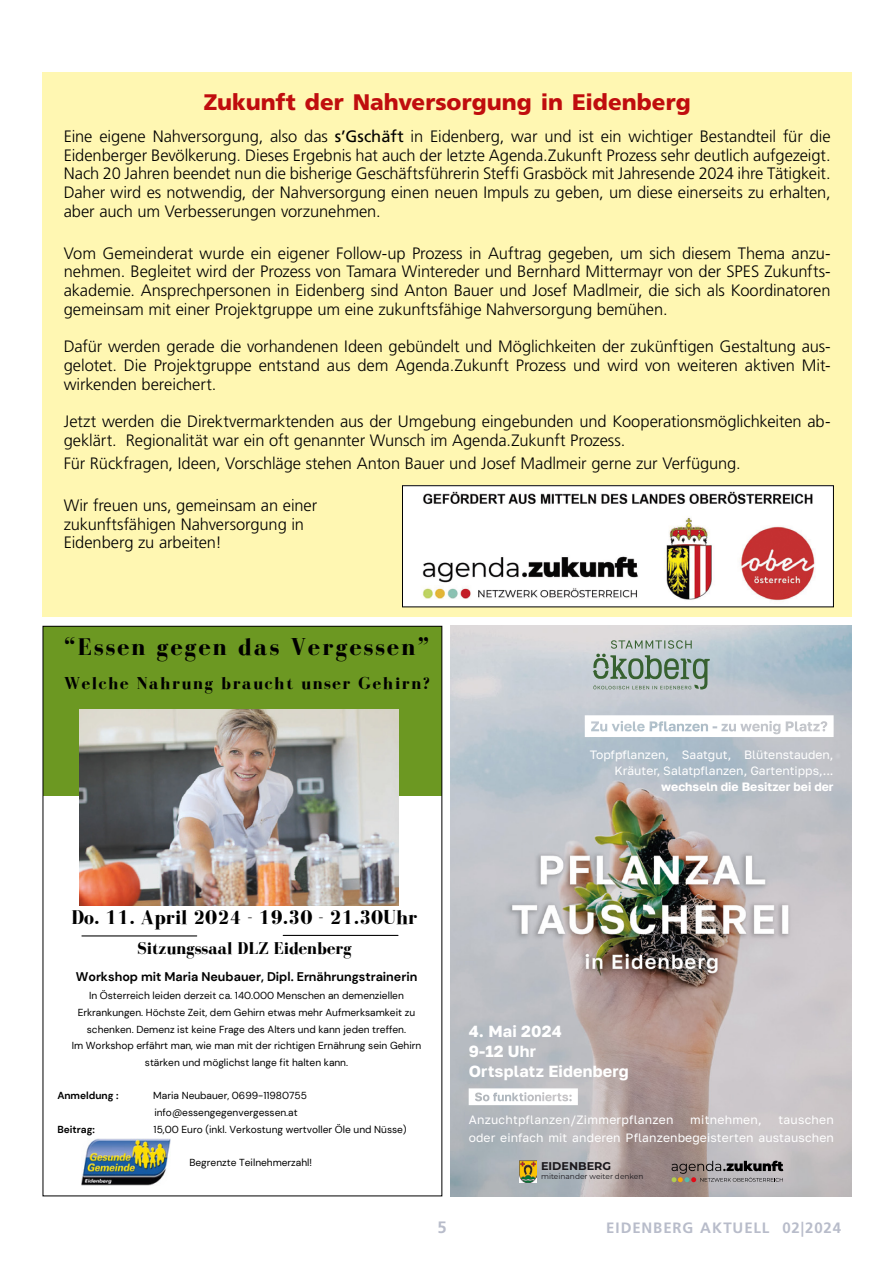
<style>
.page{position:relative;width:893px;height:1263px;background:#fff}
.page>*{position:absolute;margin:0;border:0;box-sizing:border-box;transform-origin:0 0}
.t1{font:700 24.75px "Bodoni FLF";letter-spacing:.085em;color:#000}
.t2{font:900 22.5px "Frutiger LT Std";color:#c00d0e}
.t3{font:700 20.4px "Bodoni FLF";color:#000}
.t4{font:700 17.7px "Bodoni FLF";letter-spacing:.085em;color:#000}
.t5{font:700 17.55px "Bodoni FLF";color:#000}
.t6{font:300 16.5px/18.8px "Frutiger LT Std";letter-spacing:-.005em;color:#000;text-align:justify}
.t7{font:700 16.5px "Frutiger LT Std";color:#b8bcca}
.t8{font:700 16.05px/20.1px "Golos Text";letter-spacing:.01em;color:#fff}
.t9{font:700 15px "Frutiger LT Std";letter-spacing:.06em;color:#b8bcca}
.t10{font:700 12.6px "DM Sans";color:#000}
.t11{font:12.15px/16px "Golos Text";letter-spacing:.01em;color:#fff;text-align:right}
.t12{font:700 12.15px "Golos Text";color:#fff}
.t13{font:700 11.25px "Montserrat";color:#1a171b}
.t14{font:10.2px/16.6px "DM Sans";color:#000;text-align:center}
.t15{font:700 10.2px "DM Sans";color:#000}
.t16{font:7.5px "Montserrat";color:#1a171b}
.s1{font-weight:400}
</style>
<div class="page">
<img style="left:451px;top:626px;width:401px;height:570px">
<svg style="left:585px;top:715px;width:249px;height:22px"></svg>
<img style="left:519px;top:1161px;width:18px;height:21px">
<svg style="left:672px;top:1161px;width:111px;height:21px;background:#89817f"></svg>
<svg style="left:469px;top:1088px;width:109px;height:17px"></svg>
<svg style="left:593px;top:640px;width:117px;height:49px;background:#a3b3ac"></svg>
<div style="left:43px;top:626px;width:399px;height:170px;background:#6c9822"></div>
<img style="left:80px;top:709px;width:318px;height:196px">
<hr style="left:82px;top:935px;width:115px;height:1px;background:#000">
<img style="left:82px;top:1138px;width:89px;height:47px">
<hr style="left:283px;top:935px;width:115px;height:1px;background:#000">
<div style="left:43px;top:72px;width:809px;height:545px;background:#fff7b2"></div>
<img style="left:404px;top:487px;width:428px;height:118px">
<div style="left:402px;top:485px;width:432px;height:122px;border:1px solid #000"></div>
<h2 class="t2" style="left:204px;top:89px;width:488px">Zukunft der Nahversorgung in Eidenberg</h2>
<p class="t6" style="left:64px;top:127px;width:768px">Eine eigene Nahversorgung, also das <span class="s1">s’Gschäft</span> in Eidenberg, war und ist ein wichtiger Bestandteil für die Eidenberger Bevölkerung. Dieses Ergebnis hat auch der letzte Agenda.Zukunft Prozess sehr deutlich aufgezeigt.<br>Nach 20 Jahren beendet nun die bisherige Geschäftsführerin Steffi Grasböck mit Jahresende 2024 ihre Tätigkeit.<br>Daher wird es notwendig, der Nahversorgung einen neuen Impuls zu geben, um diese einerseits zu erhalten, aber auch um Verbesserungen vorzunehmen.</p>
<p class="t6" style="left:64px;top:244px;width:768px">Vom Gemeinderat wurde ein eigener Follow-up Prozess in Auftrag gegeben, um sich diesem Thema anzu&shy;nehmen. Begleitet wird der Prozess von Tamara Wintereder und Bernhard Mittermayr von der SPES Zukunfts&shy;akademie. Ansprechpersonen in Eidenberg sind Anton Bauer und Josef Madlmeir, die sich als Koordinatoren gemeinsam mit einer Projektgruppe um eine zukunftsfähige Nahversorgung bemühen.</p>
<p class="t6" style="left:64px;top:338px;width:768px">Dafür werden gerade die vorhandenen Ideen gebündelt und Möglichkeiten der zukünftigen Gestaltung aus&shy;gelotet. Die Projektgruppe entstand aus dem Agenda.Zukunft Prozess und wird von weiteren aktiven Mit&shy;wirkenden bereichert.</p>
<p class="t6" style="left:64px;top:413px;width:768px">Jetzt werden die Direktvermarktenden aus der Umgebung eingebunden und Kooperationsmöglichkeiten ab&shy;geklärt. Regionalität war ein oft genannter Wunsch im Agenda.Zukunft Prozess.</p>
<p class="t6" style="left:64px;top:454px;width:678px">Für Rückfragen, Ideen, Vorschläge stehen Anton Bauer und Josef Madlmeir gerne zur Verfügung.</p>
<p class="t6" style="left:64px;top:496px;width:255px;text-align:left">Wir freuen uns, gemeinsam an einer zukunftsfähigen Nahversorgung in<br>Eidenberg zu arbeiten!</p>
<h1 class="t1" style="left:64px;top:633px;width:366px">“Essen gegen das Vergessen”</h1>
<p class="t4" style="left:64px;top:673px;width:368px">Welche Nahrung braucht unser Gehirn?</p>
<p class="t11" style="left:590px;top:746px;width:245px">Topfpflanzen, Saatgut, Blütenstauden,<br>Kräuter, Salatpflanzen, Gartentipps,...</p>
<p class="t12" style="left:661px;top:779px;width:174px">wechseln die Besitzer bei der</p>
<p class="t3" style="left:71px;top:906px;width:347px">Do. 11. April 2024 - 19.30 - 21.30Uhr</p>
<p class="t5" style="left:137px;top:939px;width:216px">Sitzungssaal DLZ Eidenberg</p>
<p class="t10" style="left:76px;top:969px;width:343px">Workshop mit Maria Neubauer, Dipl. Ernährungstrainerin</p>
<p class="t14" style="left:72px;top:987px;width:351px">In Österreich leiden derzeit ca. 140.000 Menschen an demenziellen Erkrankungen. Höchste Zeit, dem Gehirn etwas mehr Aufmerksamkeit zu schenken. Demenz ist keine Frage des Alters und kann jeden treffen.<br>Im Workshop erfährt man, wie man mit der richtigen Ernährung sein Gehirn stärken und möglichst lange fit halten kann.</p>
<p class="t15" style="left:57px;top:1089px;width:63px">Anmeldung :</p>
<p class="t14" style="left:153px;top:1087px;width:155px;text-align:left">Maria Neubauer, 0699-11980755 info@essengegenvergessen.at</p>
<p class="t15" style="left:57px;top:1123px;width:39px">Beitrag:</p>
<p class="t14" style="left:154px;top:1121px;width:255px">15,00 Euro (inkl. Verkostung wertvoller Öle und Nüsse)</p>
<p class="t14" style="left:189px;top:1154px;width:124px">Begrenzte Teilnehmerzahl!</p>
<p class="t8" style="left:469px;top:1021px;width:161px">4. Mai 2024<br>9-12 Uhr<br>Ortsplatz Eidenberg</p>
<p class="t11" style="left:469px;top:1112px;width:206px">Anzuchtpflanzen/Zimmerpflanzen</p>
<p class="t11" style="left:690px;top:1112px;width:73px">mitnehmen,</p>
<p class="t11" style="left:469px;top:1111px;width:367px;line-height:18.1px">tauschen<br>oder einfach mit anderen Pflanzenbegeisterten austauschen</p>
<p class="t13" style="left:541px;top:1158px;width:72px">EIDENBERG</p>
<p class="t16" style="left:541px;top:1171px;width:104px">miteinander weiter denken</p>
<p class="t7" style="left:438px;top:1218px;width:11px">5</p>
<p class="t9" style="left:606px;top:1219px;width:236px">EIDENBERG AKTUELL 02|2024</p>
</div>
